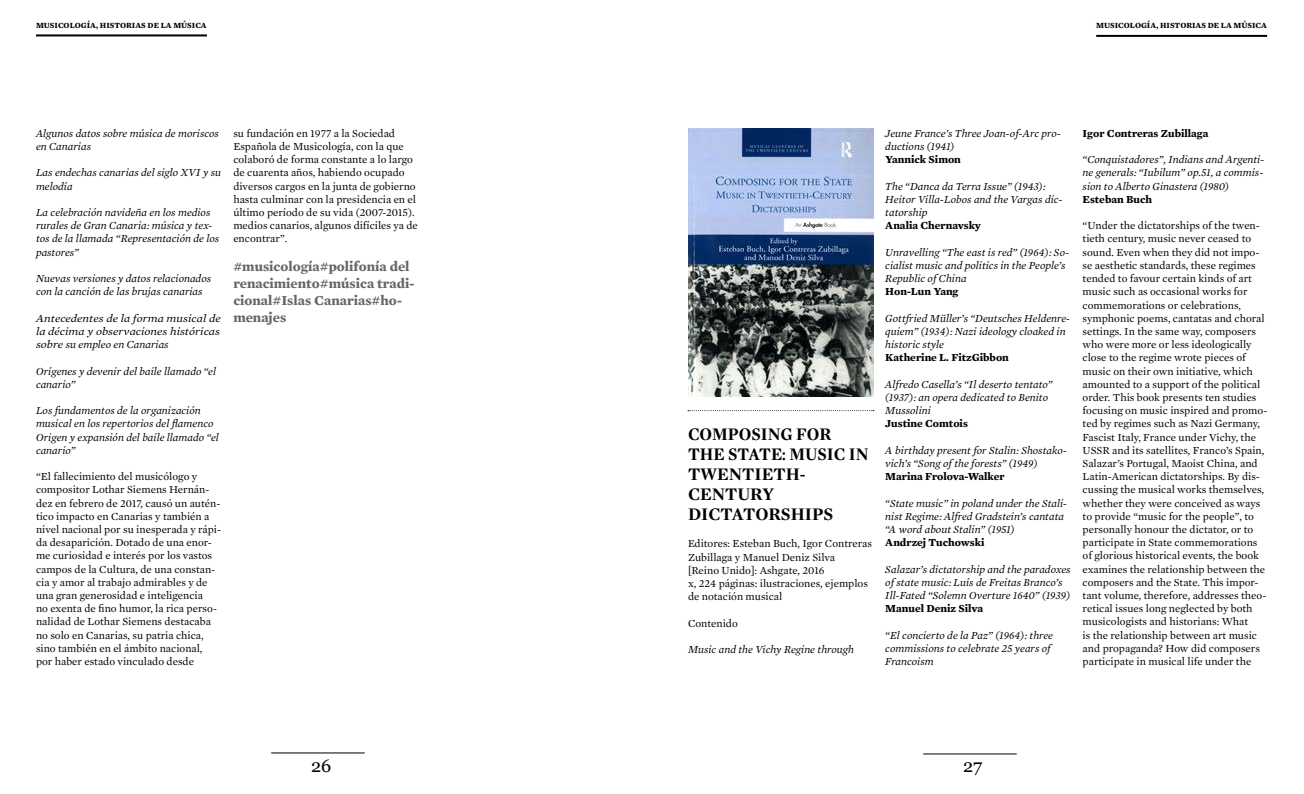
<style>
.page{position:relative;width:1304px;height:794px;background:#fff}
.page>*{position:absolute;margin:0;border:0;box-sizing:border-box;transform-origin:0 0}
.t1{font:700 18px/20px "Mercury Display";color:#000;scale:.96 1}
.t2{font:18px "Georgia";color:#000}
.t3{font:700 14px/16.8px "Mercury Text G1";color:#66656a}
.t4{font:11px/13.2px "Mercury Text G1";color:#000}
.t5{font:italic 11px/13.2px "Mercury Text G1";color:#000}
.t6{font:700 11px "Mercury Text G1";color:#000}
.t7{font:italic 11px/13.2px "Mercury Text G1";color:#000;text-align:justify;scale:1.11 1}
.t8{font:700 8px "Mercury Text G1";color:#000}
.s1{font-family:"Georgia";font-size:10px}
</style>
<div class="page">
<hr style="left:923px;top:753px;width:94px;height:1px;background:#000">
<hr style="left:271px;top:752px;width:94px;height:1px;background:#000">
<img style="left:688px;top:128px;width:185px;height:269px">
<svg style="left:688px;top:410px;width:186px;height:1px"></svg>
<hr style="left:36px;top:34px;width:171px;height:2px;background:#000">
<hr style="left:1096px;top:35px;width:171px;height:2px;background:#000">
<p class="t8" style="left:36px;top:20px;width:172px">MUSICOLOGÍA, HISTORIAS DE LA MÚSICA</p>
<p class="t8" style="left:1096px;top:20px;width:172px">MUSICOLOGÍA, HISTORIAS DE LA MÚSICA</p>
<p class="t5" style="left:36px;top:126px;width:184px">Algunos datos sobre música de moriscos en Canarias</p>
<p class="t5" style="left:36px;top:166px;width:187px">Las endechas canarias del siglo XVI y su melodía</p>
<p class="t5" style="left:36px;top:205px;width:185px">La celebración navideña en los medios rurales de Gran Canaria: música y tex&shy;tos de la llamada “Representación de los pastores”</p>
<p class="t5" style="left:36px;top:271px;width:177px">Nuevas versiones y datos relacionados con la canción de las brujas canarias</p>
<p class="t7" style="left:36px;top:311px;width:168px">Antecedentes de la forma musical de la décima y observaciones históricas sobre su empleo en Canarias</p>
<p class="t5" style="left:36px;top:364px;width:182px">Orígenes y devenir del baile llamado “el canario”</p>
<p class="t5" style="left:36px;top:403px;width:179px">Los fundamentos de la organización musical en los repertorios del flamenco</p>
<p class="t5" style="left:36px;top:430px;width:184px">Origen y expansión del baile llamado “el canario”</p>
<p class="t4" style="left:36px;top:469px;width:187px">“El fallecimiento del musicólogo y compositor Lothar Siemens Hernán&shy;dez en febrero de 2017, causó un autén&shy;tico impacto en Canarias y también a nivel nacional por su inesperada y rápi&shy;da desaparición. Dotado de una enor&shy;me curiosidad e interés por los vastos campos de la Cultura, de una constan&shy;cia y amor al trabajo admirables y de una gran generosidad e inteligencia<br>no exenta de fino humor, la rica perso&shy;nalidad de Lothar Siemens destacaba no solo en Canarias, su patria chica, sino también en el ámbito nacional, por haber estado vinculado desde</p>
<p class="t4" style="left:233px;top:126px;width:186px">su fundación en 1977 a la Sociedad Española de Musicología, con la que colaboró de forma constante a lo largo de cuarenta años, habiendo ocupado diversos cargos en la junta de gobierno hasta culminar con la presidencia en el último período de su vida (2007-2015). medios canarios, algunos difíciles ya de encontrar”.</p>
<p class="t3" style="left:233px;top:258px;width:182px">#musicología#polifonía del renacimiento#música tradi&shy;cional#Islas Canarias#ho&shy;menajes</p>
<p class="t1" style="left:688px;top:423px;width:190px">COMPOSING FOR<br>THE STATE: MUSIC IN<br>TWENTIETH-<br>CENTURY<br>DICTATORSHIPS</p>
<p class="t4" style="left:688px;top:537px;width:186px"><span class="s1">E</span>ditores: Esteban Buch, Igor Contreras<br>Zubillaga y Manuel Deniz Silva<br>[Reino Unido]: Ashgate, 2016<br>x, 224 páginas: ilustraciones, ejemplos de notación musical</p>
<p class="t4" style="left:688px;top:616px;width:51px">Contenido</p>
<p class="t5" style="left:688px;top:642px;width:167px">Music and the Vichy Regine through</p>
<p class="t5" style="left:885px;top:126px;width:177px">Jeune France’s Three Joan-of-Arc pro&shy;ductions (1941)</p>
<p class="t6" style="left:885px;top:153px;width:77px">Yannick Simon</p>
<p class="t5" style="left:885px;top:179px;width:179px">The “Danca da Terra Issue” (1943):<br>Heitor Villa-Lobos and the Vargas dic&shy;tatorship</p>
<p class="t6" style="left:885px;top:219px;width:97px">Analia Chernavsky</p>
<p class="t5" style="left:885px;top:245px;width:186px">Unravelling “The east is red” (1964): So&shy;cialist music and politics in the People’s<br>Republic of China</p>
<p class="t6" style="left:885px;top:285px;width:75px">Hon-Lun Yang</p>
<p class="t5" style="left:885px;top:311px;width:186px">Gottfried Müller’s “Deutsches Heldenre&shy;quiem” (1934): Nazi ideology cloaked in historic style</p>
<p class="t6" style="left:885px;top:351px;width:125px">Katherine L. FitzGibbon</p>
<p class="t5" style="left:885px;top:377px;width:169px">Alfredo Casella’s “Il deserto tentato” (1937): an opera dedicated to Benito<br>Mussolini</p>
<p class="t6" style="left:885px;top:417px;width:84px">Justine Comtois</p>
<p class="t5" style="left:885px;top:443px;width:183px">A birthday present for Stalin: Shostako&shy;vich’s “Song of the forests” (1949)</p>
<p class="t6" style="left:885px;top:469px;width:121px">Marina Frolova-Walker</p>
<p class="t5" style="left:885px;top:496px;width:183px">“State music” in poland under the Stali&shy;nist Regime: Alfred Gradstein’s cantata “A word about Stalin” (1951)</p>
<p class="t6" style="left:885px;top:535px;width:101px">Andrzej Tuchowski</p>
<p class="t5" style="left:885px;top:562px;width:187px">Salazar’s dictatorship and the paradoxes of state music: Luís de Freitas Branco’s<br>Ill-Fated “Solemn Overture 1640” (1939)</p>
<p class="t6" style="left:885px;top:601px;width:99px">Manuel Deniz Silva</p>
<p class="t5" style="left:885px;top:628px;width:169px">“El concierto de la Paz” (1964): three commissions to celebrate 25 years of<br>Francoism</p>
<p class="t6" style="left:1083px;top:126px;width:127px">Igor Contreras Zubillaga</p>
<p class="t5" style="left:1083px;top:153px;width:183px;text-align:justify">“Conquistadores”, Indians and Argenti&shy;ne generals: “Iubilum” op.51, a commis&shy;sion to Alberto Ginastera (1980)</p>
<p class="t6" style="left:1083px;top:192px;width:71px">Esteban Buch</p>
<p class="t4" style="left:1083px;top:219px;width:186px">“Under the dictatorships of the twen&shy;tieth century, music never ceased to sound. Even when they did not impo&shy;se aesthetic standards, these regimes tended to favour certain kinds of art music such as occasional works for commemorations or celebrations, symphonic poems, cantatas and choral settings. In the same way, composers who were more or less ideologically close to the regime wrote pieces of music on their own initiative, which amounted to a support of the political order. This book presents ten studies focusing on music inspired and promo&shy;ted by regimes such as Nazi Germany, Fascist Italy, France under Vichy, the USSR and its satellites, Franco’s Spain, Salazar’s Portugal, Maoist China, and Latin-American dictatorships. By dis&shy;cussing the musical works themselves, whether they were conceived as ways to provide “music for the people”, to personally honour the dictator, or to participate in State commemorations of glorious historical events, the book examines the relationship between the composers and the State. This impor&shy;tant volume, therefore, addresses theo&shy;retical issues long neglected by both musicologists and historians: What<br>is the relationship between art music and propaganda? How did composers participate in musical life under the</p>
<h1 class="t2" style="left:311px;top:754px;width:22px">26</h1>
<h1 class="t2" style="left:963px;top:754px;width:21px">27</h1>
</div>
